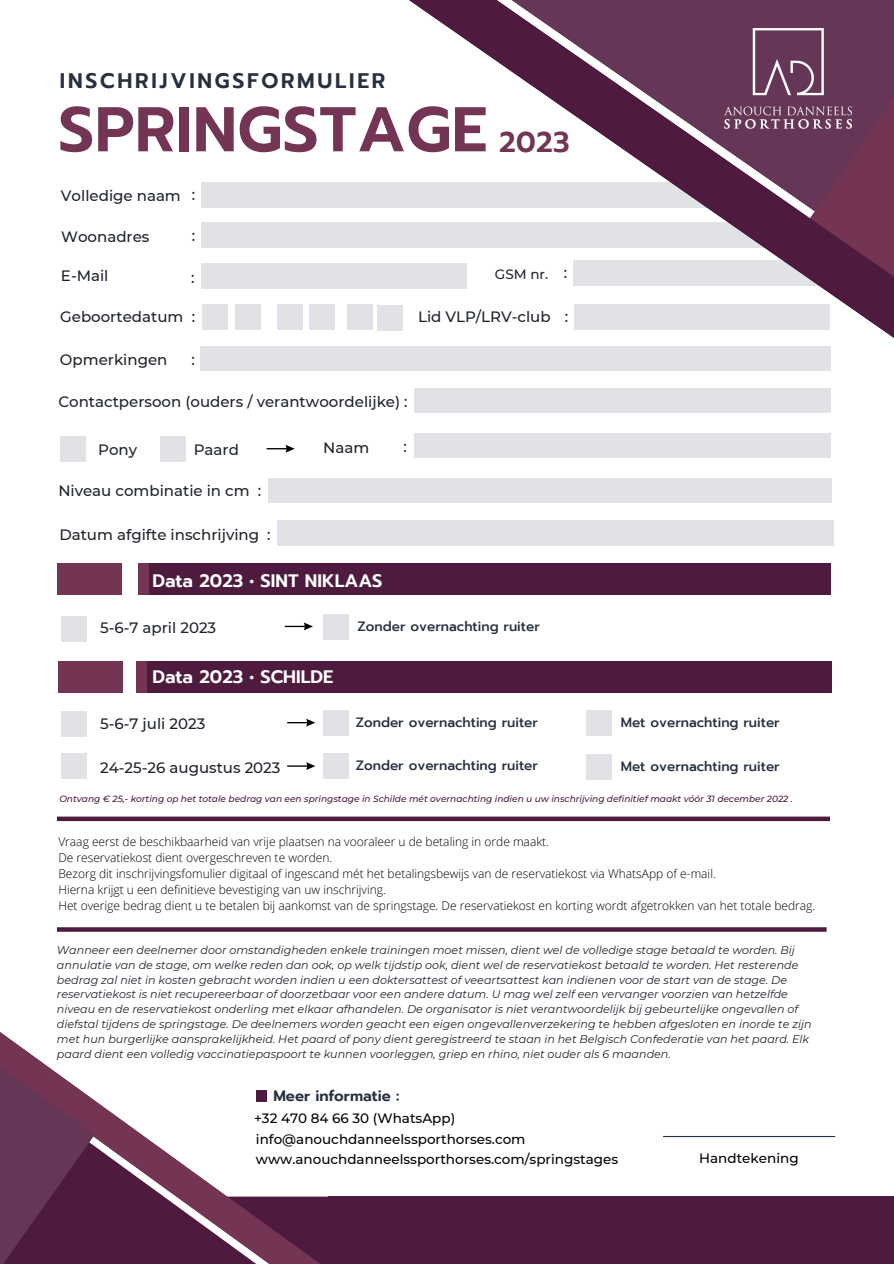
<style>
.page{position:relative;width:894px;height:1264px;background:#fff}
.page>*{position:absolute;margin:0;border:0;box-sizing:border-box;transform-origin:0 0}
.t1{font:600 63px "Prompt";letter-spacing:.01em;color:#743554}
.t2{font:600 28.5px "Prompt";color:#743554}
.t3{font:600 21px "Prompt";letter-spacing:.13em;color:#27303f}
.t4{font:600 18px "Prompt";color:#fff}
.t5{font:500 15px "Montserrat";color:#1e232b}
.t6{font:600 15px "Prompt";color:#27303f}
.t7{font:500 13.5px "Prompt";color:#27303f}
.t8{font:500 13.5px/20px "Montserrat";color:#000}
.t9{font:500 13.5px "Montserrat";color:#1e232b}
.t10{font:300 12px/16px "Open Sans";color:#000}
.t11{font:italic 11.1px/14.9px "Montserrat";color:#1e232b}
.t12{font:italic 500 9px "Montserrat";color:#4e1a3d}
</style>
<div class="page">
<div style="left:201px;top:182px;width:530px;height:26px;background:#e1e2e6"></div>
<div style="left:201px;top:222px;width:636px;height:26px;background:#e1e2e6"></div>
<div style="left:201px;top:263px;width:265px;height:26px;background:#e1e2e6"></div>
<div style="left:201px;top:304px;width:26px;height:26px;background:#e1e2e6"></div>
<div style="left:235px;top:304px;width:25px;height:26px;background:#e1e2e6"></div>
<div style="left:277px;top:304px;width:26px;height:26px;background:#e1e2e6"></div>
<div style="left:308px;top:304px;width:26px;height:26px;background:#e1e2e6"></div>
<div style="left:347px;top:304px;width:26px;height:26px;background:#e1e2e6"></div>
<div style="left:323px;top:709px;width:26px;height:26px;background:#e1e2e6"></div>
<div style="left:586px;top:709px;width:26px;height:26px;background:#e1e2e6"></div>
<svg style="left:377px;top:0;width:516px;height:355px"></svg>
<div style="left:328px;top:1196px;width:565px;height:67px;background:#4e1a3d"></div>
<svg style="left:282px;top:1196px;width:46px;height:67px;background:#552042"></svg>
<svg style="left:95px;top:1090px;width:187px;height:173px"></svg>
<hr style="left:663px;top:1135px;width:171px;height:2px;background:#27303f">
<div style="left:256px;top:1090px;width:10px;height:11px;background:#4e1a3d"></div>
<div style="left:138px;top:661px;width:693px;height:32px;background:#4e1a3d"></div>
<svg style="left:0;top:1032px;width:95px;height:231px;background:#774b67"></svg>
<div style="left:58px;top:661px;width:64px;height:31px;background:#743554"></div>
<div style="left:137px;top:661px;width:10px;height:32px;background:#743554"></div>
<img style="left:724px;top:29px;width:127px;height:102px">
<div style="left:200px;top:346px;width:630px;height:25px;background:#e1e2e6"></div>
<div style="left:159px;top:436px;width:26px;height:26px;background:#e1e2e6"></div>
<div style="left:60px;top:436px;width:26px;height:26px;background:#e1e2e6"></div>
<div style="left:414px;top:433px;width:416px;height:25px;background:#e1e2e6"></div>
<div style="left:268px;top:478px;width:563px;height:24px;background:#e1e2e6"></div>
<div style="left:61px;top:711px;width:26px;height:25px;background:#e1e2e6"></div>
<div style="left:61px;top:753px;width:25px;height:26px;background:#e1e2e6"></div>
<svg style="left:266px;top:445px;width:28px;height:7px"></svg>
<div style="left:57px;top:816px;width:772px;height:5px;background:#4e1a3d"></div>
<svg style="left:57px;top:927px;width:769px;height:4px;background:#592949"></svg>
<div style="left:414px;top:388px;width:416px;height:25px;background:#e1e2e6"></div>
<div style="left:323px;top:753px;width:26px;height:26px;background:#e1e2e6"></div>
<div style="left:586px;top:753px;width:26px;height:26px;background:#e1e2e6"></div>
<div style="left:139px;top:563px;width:692px;height:32px;background:#4e1a3d"></div>
<div style="left:57px;top:563px;width:64px;height:32px;background:#743554"></div>
<div style="left:138px;top:563px;width:10px;height:32px;background:#743554"></div>
<div style="left:61px;top:616px;width:25px;height:26px;background:#e1e2e6"></div>
<div style="left:323px;top:613px;width:26px;height:26px;background:#e1e2e6"></div>
<svg style="left:285px;top:622px;width:28px;height:8px"></svg>
<svg style="left:287px;top:718px;width:28px;height:8px"></svg>
<svg style="left:287px;top:762px;width:28px;height:8px"></svg>
<div style="left:277px;top:520px;width:556px;height:26px;background:#e1e2e6"></div>
<h3 class="t3" style="left:60px;top:65px;width:327px">INSCHRIJVINGSFORMULIER</h3>
<h1 class="t1" style="left:58px;top:83px;width:430px">SPRINGSTAGE</h1>
<h2 class="t2" style="left:499px;top:121px;width:72px">2023</h2>
<h3 class="t5" style="left:61px;top:186px;width:121px">Volledige naam</h3>
<h3 class="t5" style="left:61px;top:228px;width:90px">Woonadres</h3>
<h3 class="t5" style="left:192px;top:185px;width:5px">:</h3>
<h3 class="t5" style="left:192px;top:226px;width:5px">:</h3>
<h3 class="t5" style="left:191px;top:268px;width:5px">:</h3>
<h3 class="t5" style="left:192px;top:308px;width:5px">:</h3>
<h3 class="t5" style="left:61px;top:266px;width:49px">E-Mail</h3>
<p class="t9" style="left:495px;top:265px;width:55px">GSM nr.</p>
<h3 class="t5" style="left:418px;top:308px;width:134px">Lid VLP/LRV-club</h3>
<h3 class="t5" style="left:60px;top:307px;width:125px">Geboortedatum</h3>
<h3 class="t5" style="left:60px;top:350px;width:109px">Opmerkingen</h3>
<h3 class="t5" style="left:191px;top:350px;width:5px">:</h3>
<h3 class="t5" style="left:58px;top:393px;width:350px">Contactpersoon (ouders / verantwoordelijke) :</h3>
<h3 class="t5" style="left:98px;top:440px;width:40px">Pony</h3>
<h3 class="t5" style="left:194px;top:440px;width:47px">Paard</h3>
<h3 class="t5" style="left:323px;top:439px;width:47px">Naam</h3>
<h3 class="t5" style="left:58px;top:481px;width:193px">Niveau combinatie in cm</h3>
<h3 class="t5" style="left:257px;top:481px;width:5px">:</h3>
<h3 class="t5" style="left:59px;top:525px;width:213px">Datum afgifte inschrijving :</h3>
<h3 class="t5" style="left:403px;top:438px;width:5px">:</h3>
<h3 class="t4" style="left:152px;top:567px;width:231px">Data 2023 • SINT NIKLAAS</h3>
<h3 class="t5" style="left:100px;top:619px;width:117px">5-6-7 april 2023</h3>
<p class="t7" style="left:357px;top:616px;width:184px">Zonder overnachting ruiter</p>
<h3 class="t4" style="left:152px;top:663px;width:182px">Data 2023 • SCHILDE</h3>
<h3 class="t5" style="left:563px;top:264px;width:5px">:</h3>
<h3 class="t5" style="left:564px;top:307px;width:5px">:</h3>
<h3 class="t5" style="left:100px;top:714px;width:107px">5-6-7 juli 2023</h3>
<h3 class="t5" style="left:100px;top:758px;width:182px">24-25-26 augustus 2023</h3>
<p class="t7" style="left:355px;top:712px;width:184px">Zonder overnachting ruiter</p>
<p class="t7" style="left:620px;top:712px;width:160px">Met overnachting ruiter</p>
<p class="t7" style="left:355px;top:755px;width:184px">Zonder overnachting ruiter</p>
<p class="t7" style="left:620px;top:756px;width:160px">Met overnachting ruiter</p>
<p class="t12" style="left:59px;top:793px;width:734px">Ontvang € 25,- korting op het totale bedrag van een springstage in Schilde mét overnachting indien u uw inschrijving definitief maakt vóór 31 december 2022 .</p>
<p class="t10" style="left:58px;top:833px;width:758px">Vraag eerst de beschikbaarheid van vrije plaatsen na vooraleer u de betaling in orde maakt.<br>De reservatiekost dient overgeschreven te worden.<br>Bezorg dit inschrijvingsfomulier digitaal of ingescand mét het betalingsbewijs van de reservatiekost via WhatsApp of e-mail.<br>Hierna krijgt u een definitieve bevestiging van uw inschrijving.<br>Het overige bedrag dient u te betalen bij aankomst van de springstage. De reservatiekost en korting wordt afgetrokken van het totale bedrag.</p>
<p class="t11" style="left:57px;top:942px;width:755px">Wanneer een deelnemer door omstandigheden enkele trainingen moet missen, dient wel de volledige stage betaald te worden. Bij annulatie van de stage, om welke reden dan ook, op welk tijdstip ook, dient wel de reservatiekost betaald te worden. Het resterende bedrag zal niet in kosten gebracht worden indien u een doktersattest of veeartsattest kan indienen voor de start van de stage. De reservatiekost is niet recupereerbaar of doorzetbaar voor een andere datum. U mag wel zelf een vervanger voorzien van hetzelfde niveau en de reservatiekost onderling met elkaar afhandelen. De organisator is niet verantwoordelijk bij gebeurtelijke ongevallen of diefstal tijdens de springstage. De deelnemers worden geacht een eigen ongevallenverzekering te hebben afgesloten en inorde te zijn met hun burgerlijke aansprakelijkheid. Het paard of pony dient geregistreerd te staan in het Belgisch Confederatie van het paard. Elk paard dient een volledig vaccinatiepaspoort te kunnen voorleggen, griep en rhino, niet ouder als 6 maanden.</p>
<h3 class="t6" style="left:273px;top:1084px;width:127px">Meer informatie :</h3>
<p class="t8" style="left:256px;top:1128px;width:364px">info@anouchdanneelssporthorses.com www.anouchdanneelssporthorses.com/springstages</p>
<p class="t8" style="left:254px;top:1107px;width:203px">+32 470 84 66 30 (WhatsApp)</p>
<p class="t8" style="left:699px;top:1148px;width:101px">Handtekening</p>
</div>
